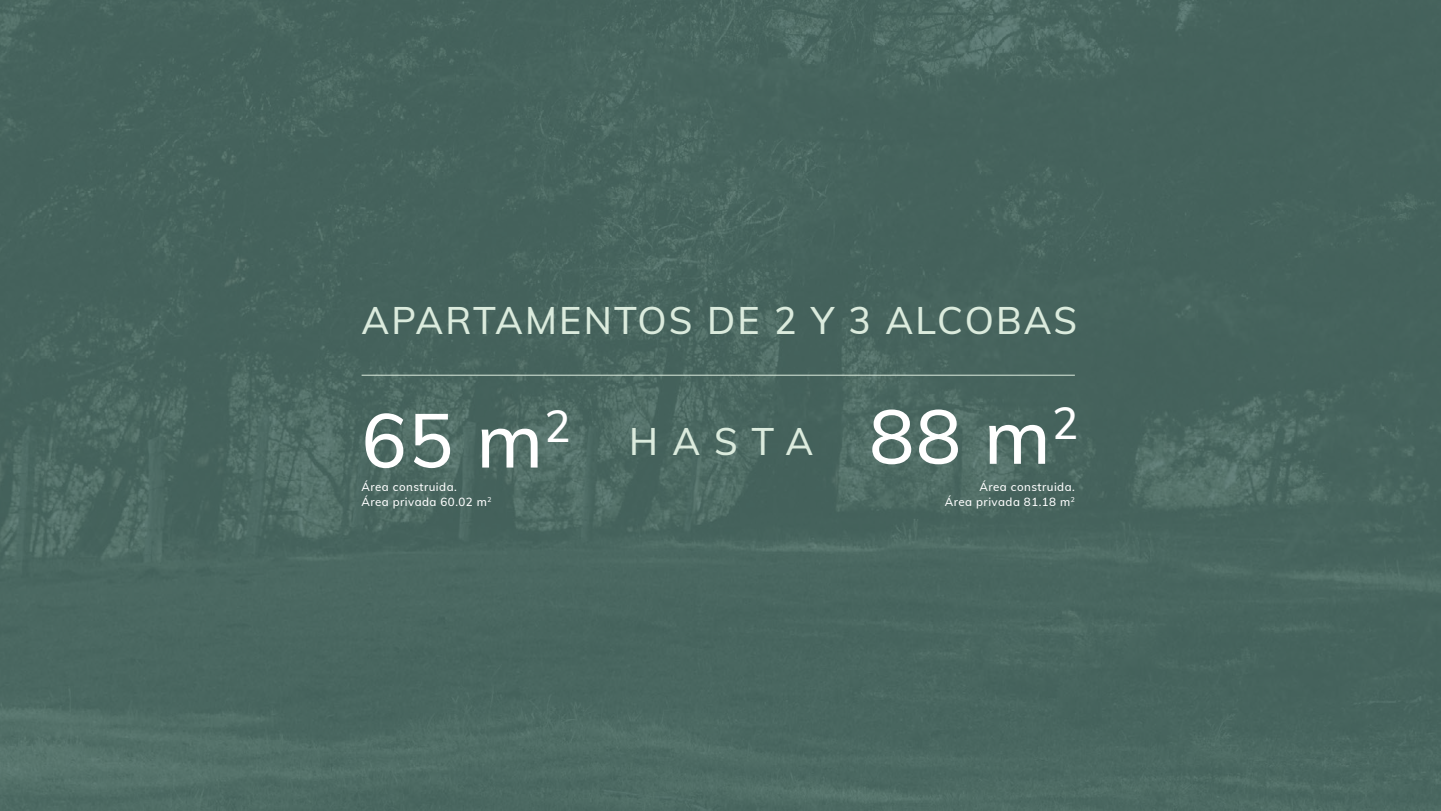
<style>
.page{position:relative;width:1441px;height:811px;background:#fff}
.page>*{position:absolute;margin:0;border:0;box-sizing:border-box;transform-origin:0 0}
.t1{font:500 75.38px "Mulish";color:#fff}
.t2{font:500 37.58px "Mulish";letter-spacing:.06em;color:#dbebdd}
.t3{font:500 11.55px/14.8px "Mulish";letter-spacing:.04em;color:#fff}
.s1{font-size:75.38px;color:#fff}
</style>
<div class="page">
<div style="left:0;top:0;width:1440px;height:810px;background:linear-gradient(to right,#4a6760,#48655e)"></div>
<hr style="left:361px;top:375px;width:713px;height:1px;background:#dbebdd">
<h2 class="t2" style="left:361px;top:293px;width:717px">APARTAMENTOS DE 2 Y 3 ALCOBAS</h2>
<h1 class="t1" style="left:361px;top:385px;width:211px">65 m<sup>2</sup></h1>
<h2 class="t2" style="left:629px;top:414px;width:451px">HASTA <span class="s1">88 m</span><sup>2</sup></h2>
<p class="t3" style="left:361px;top:479px;width:131px">Área construida.<br>Área privada 60.02 m<sup>2</sup></p>
<p class="t3" style="left:944px;top:479px;width:131px;text-align:right">Área construida.<br>Área privada 81.18 m<sup>2</sup></p>
</div>
